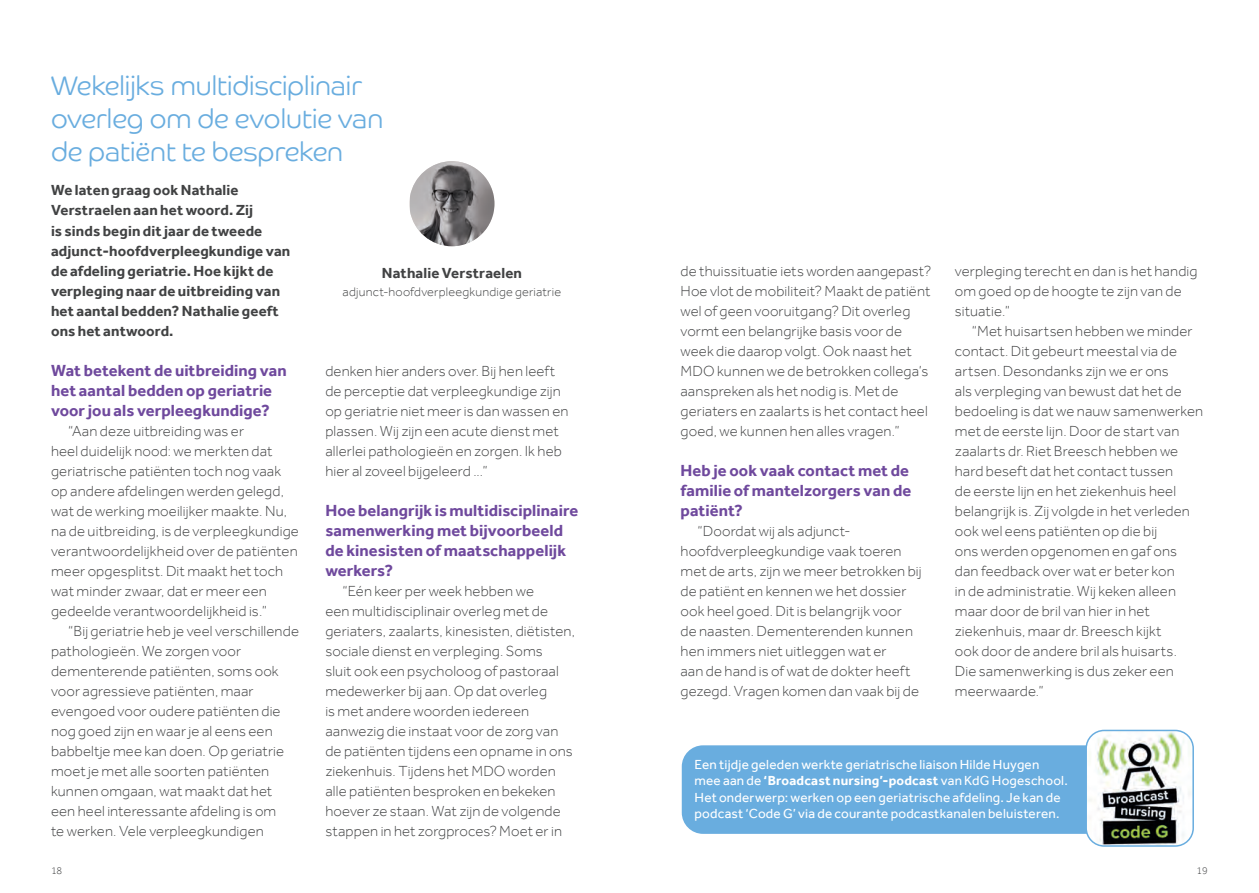
<style>
.page{position:relative;width:1259px;height:893px;background:#fff}
.page>*{position:absolute;margin:0;border:0;box-sizing:border-box;transform-origin:0 0}
.t1{font:300 27px/33px "Co Headline";color:#69addf}
.t2{font:700 16.5px/20.1px "Effra";letter-spacing:.005em;color:#6f499d}
.t3{font:300 15px/20.1px "Effra";letter-spacing:.01em;color:#414243}
.t4{font:700 15px/20.1px "Effra";letter-spacing:.01em;color:#414243}
.t5{font:13.5px/16.5px "Effra";letter-spacing:.015em;color:#fff}
.t6{font:300 12.75px "Effra";letter-spacing:.015em;color:#414243}
.t7{font:300 10.5px "Effra";color:#414243}
.s1{font-weight:700}
</style>
<div class="page">
<img style="left:410px;top:161px;width:84px;height:85px">
<div style="left:682px;top:745px;width:424px;height:89px;background:#69addf;border-radius:21px"></div>
<img style="left:1088px;top:730px;width:105px;height:114px">
<div style="left:1085px;top:730px;width:109px;height:117px;border:2px solid #69addf;border-radius:18px"></div>
<h1 class="t1" style="left:51px;top:69px;width:334px">Wekelijks multidisciplinair overleg om de evolutie van de patiënt te bespreken</h1>
<p class="t4" style="left:51px;top:180px;width:241px">We laten graag ook Nathalie<br>Verstraelen aan het woord. Zij<br>is sinds begin dit jaar de tweede adjunct-hoofdverpleegkundige van de afdeling geriatrie. Hoe kijkt de verpleging naar de uitbreiding van het aantal bedden? Nathalie geeft ons het antwoord.</p>
<p class="t2" style="left:51px;top:360px;width:237px">Wat betekent de uitbreiding van het aantal bedden op geriatrie voor jou als verpleegkundige?</p>
<p class="t3" style="left:51px;top:421px;width:249px;text-indent:17px">“Aan deze uitbreiding was er<br>heel duidelijk nood: we merkten dat geriatrische patiënten toch nog vaak op andere afdelingen werden gelegd, wat de werking moeilijker maakte. Nu, na de uitbreiding, is de verpleegkundige verantwoordelijkheid over de patiënten meer opgesplitst. Dit maakt het toch wat minder zwaar, dat er meer een gedeelde verantwoordelijkheid is.”</p>
<p class="t3" style="left:51px;top:621px;width:249px;text-indent:17px">“Bij geriatrie heb je veel verschillende pathologieën. We zorgen voor dementerende patiënten, soms ook voor agressieve patiënten, maar evengoed voor oudere patiënten die nog goed zijn en waar je al eens een babbeltje mee kan doen. Op geriatrie moet je met alle soorten patiënten kunnen omgaan, wat maakt dat het een heel interessante afdeling is om<br>te werken. Vele verpleegkundigen</p>
<p class="t4" style="left:382px;top:262px;width:142px">Nathalie Verstraelen</p>
<p class="t6" style="left:343px;top:284px;width:220px">adjunct-hoofdverpleegkundige geriatrie</p>
<p class="t3" style="left:325px;top:361px;width:245px">denken hier anders over. Bij hen leeft de perceptie dat verpleegkundige zijn op geriatrie niet meer is dan wassen en plassen. Wij zijn een acute dienst met allerlei pathologieën en zorgen. Ik heb hier al zoveel bijgeleerd ...”</p>
<p class="t2" style="left:325px;top:500px;width:255px">Hoe belangrijk is multidisciplinaire samenwerking met bijvoorbeeld de kinesisten of maatschappelijk werkers?</p>
<p class="t3" style="left:325px;top:581px;width:251px;text-indent:17px">“Eén keer per week hebben we<br>een multidisciplinair overleg met de geriaters, zaalarts, kinesisten, diëtisten, sociale dienst en verpleging. Soms<br>sluit ook een psycholoog of pastoraal medewerker bij aan. Op dat overleg<br>is met andere woorden iedereen aanwezig die instaat voor de zorg van de patiënten tijdens een opname in ons ziekenhuis. Tijdens het MDO worden alle patiënten besproken en bekeken hoever ze staan. Wat zijn de volgende stappen in het zorgproces? Moet er in</p>
<p class="t3" style="left:680px;top:261px;width:252px">de thuissituatie iets worden aangepast?<br>Hoe vlot de mobiliteit? Maakt de patiënt wel of geen vooruitgang? Dit overleg vormt een belangrijke basis voor de week die daarop volgt. Ook naast het MDO kunnen we de betrokken collega’s aanspreken als het nodig is. Met de geriaters en zaalarts is het contact heel goed, we kunnen hen alles vragen.”</p>
<p class="t2" style="left:680px;top:460px;width:232px">Heb je ook vaak contact met de familie of mantelzorgers van de patiënt?</p>
<p class="t3" style="left:680px;top:521px;width:243px;text-indent:17px">“Doordat wij als adjunct&shy;hoofdverpleegkundige vaak toeren met de arts, zijn we meer betrokken bij de patiënt en kennen we het dossier ook heel goed. Dit is belangrijk voor de naasten. Dementerenden kunnen hen immers niet uitleggen wat er<br>aan de hand is of wat de dokter heeft gezegd. Vragen komen dan vaak bij de</p>
<p class="t3" style="left:955px;top:261px;width:244px">verpleging terecht en dan is het handig om goed op de hoogte te zijn van de situatie.”</p>
<p class="t3" style="left:955px;top:321px;width:250px;text-indent:17px">“Met huisartsen hebben we minder contact. Dit gebeurt meestal via de artsen. Desondanks zijn we er ons<br>als verpleging van bewust dat het de bedoeling is dat we nauw samenwerken met de eerste lijn. Door de start van zaalarts dr. Riet Breesch hebben we hard beseft dat het contact tussen<br>de eerste lijn en het ziekenhuis heel belangrijk is. Zij volgde in het verleden ook wel eens patiënten op die bij<br>ons werden opgenomen en gaf ons dan feedback over wat er beter kon<br>in de administratie. Wij keken alleen maar door de bril van hier in het ziekenhuis, maar dr. Breesch kijkt<br>ook door de andere bril als huisarts.<br>Die samenwerking is dus zeker een meerwaarde.”</p>
<p class="t5" style="left:694px;top:756px;width:375px">Een tijdje geleden werkte geriatrische liaison Hilde Huygen mee aan de <span class="s1">‘Broadcast nursing’-podcast</span> van KdG Hogeschool.<br>Het onderwerp: werken op een geriatrische afdeling. Je kan de podcast ‘Code G’ via de courante podcastkanalen beluisteren.</p>
<p class="t7" style="left:51px;top:865px;width:13px">18</p>
<p class="t7" style="left:1196px;top:865px;width:13px">19</p>
</div>
